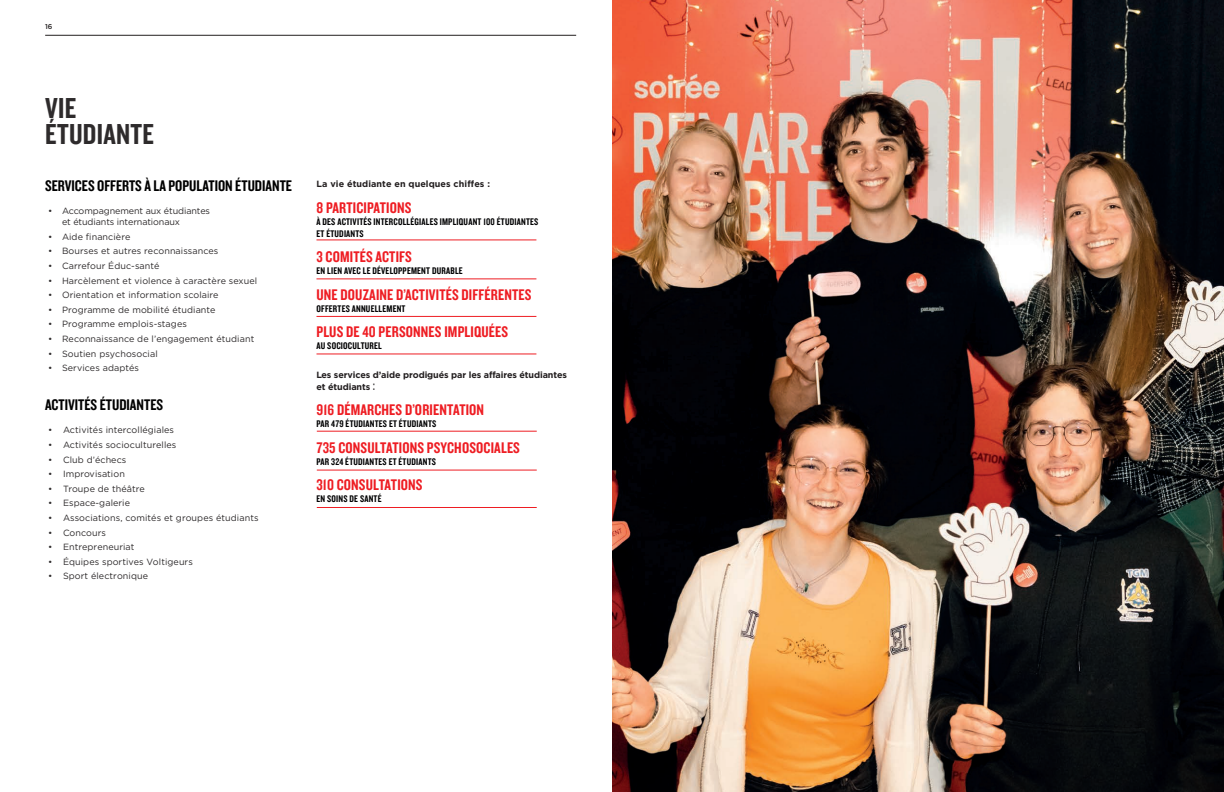
<style>
.page{position:relative;width:1224px;height:792px;background:#fff}
.page>*{position:absolute;margin:0;border:0;box-sizing:border-box;transform-origin:0 0}
.Titre{font:30px/26px "Knockout HTF49 Liteweight";letter-spacing:.01em;color:#2e2b2c}
.texte_courant{font:16px "Knockout HTF49 Liteweight";letter-spacing:.01em;color:#ee1d23}
.sous-titre{font:16px "Knockout HTF49 Liteweight";color:#000001}
.texte_courant-2{font:10px/12px "Knockout HTF49 Liteweight";letter-spacing:.02em;color:#000002}
.t1{font:9px "Gotham HTF";letter-spacing:.01em;color:#2e2b2c}
.texte_courant-3{font:700 9px/12px "Gotham HTF";letter-spacing:-.01em;color:#231f20}
.t2{font:9px/11px "Gotham HTF";letter-spacing:-.01em;color:#2e2b2c}
.texte_courant-4{font:700 9px "Gotham HTF";letter-spacing:.01em;color:#231f20}
.t3{font:500 7px "Gotham HTF";color:#231f20}
.s1{font-family:"Knockout 28 Junior Feathrwt";font-weight:400;font-size:15px;color:#2e2b2c}
</style>
<div class="page">
<hr style="left:45px;top:35px;width:531px;height:1px;background:#231f20">
<img style="left:612px;top:0;width:612px;height:792px">
<hr style="left:316px;top:239px;width:220px;height:1px;background:#ee1d23">
<hr style="left:316px;top:278px;width:220px;height:1px;background:#ee1d23">
<hr style="left:316px;top:316px;width:220px;height:1px;background:#ee1d23">
<hr style="left:316px;top:353px;width:220px;height:1px;background:#ee1d23">
<hr style="left:317px;top:431px;width:220px;height:1px;background:#ee1d23">
<hr style="left:317px;top:470px;width:220px;height:1px;background:#ee1d23">
<hr style="left:317px;top:507px;width:220px;height:1px;background:#ee1d23">
<p class="t3" style="left:45px;top:23px;width:9px">16</p>
<p class="Titre" style="left:45px;top:96px;width:110px">VIE<br>ÉTUDIANTE</p>
<p class="sous-titre" style="left:45px;top:177px;width:249px">SERVICES OFFERTS À LA POPULATION ÉTUDIANTE</p>
<p class="t2" style="left:62px;top:205px;width:150px;text-indent:-14px">• Accompagnement aux étudiantes et étudiants internationaux</p>
<p class="t1" style="left:48px;top:232px;width:84px">• Aide financière</p>
<p class="t1" style="left:48px;top:246px;width:172px">• Bourses et autres reconnaissances</p>
<p class="t1" style="left:48px;top:261px;width:113px">• Carrefour Éduc-santé</p>
<p class="t1" style="left:48px;top:275px;width:211px">• Harcèlement et violence à caractère sexuel</p>
<p class="t1" style="left:48px;top:290px;width:172px">• Orientation et information scolaire</p>
<p class="t1" style="left:48px;top:305px;width:169px">• Programme de mobilité étudiante</p>
<p class="t1" style="left:48px;top:319px;width:140px">• Programme emplois-stages</p>
<p class="t1" style="left:48px;top:334px;width:208px">• Reconnaissance de l’engagement étudiant</p>
<p class="t1" style="left:48px;top:348px;width:111px">• Soutien psychosocial</p>
<p class="t1" style="left:48px;top:363px;width:93px">• Services adaptés</p>
<p class="sous-titre" style="left:45px;top:396px;width:120px">ACTIVITÉS ÉTUDIANTES</p>
<p class="t1" style="left:48px;top:425px;width:128px">• Activités intercollégiales</p>
<p class="t1" style="left:48px;top:440px;width:130px">• Activités socioculturelles</p>
<p class="t1" style="left:48px;top:454px;width:80px">• Club d’échecs</p>
<p class="t1" style="left:48px;top:469px;width:78px">• Improvisation</p>
<p class="t1" style="left:48px;top:484px;width:98px">• Troupe de théâtre</p>
<p class="t1" style="left:48px;top:498px;width:84px">• Espace-galerie</p>
<p class="t1" style="left:48px;top:513px;width:212px">• Associations, comités et groupes étudiants</p>
<p class="t1" style="left:48px;top:527px;width:60px">• Concours</p>
<p class="t1" style="left:48px;top:542px;width:88px">• Entrepreneuriat</p>
<p class="t1" style="left:48px;top:557px;width:146px">• Équipes sportives Voltigeurs</p>
<p class="t1" style="left:48px;top:571px;width:102px">• Sport électronique</p>
<p class="texte_courant-4" style="left:316px;top:179px;width:175px">La vie étudiante en quelques chiffes :</p>
<p class="texte_courant" style="left:316px;top:199px;width:96px">8 PARTICIPATIONS</p>
<p class="texte_courant-2" style="left:316px;top:216px;width:223px">À DES ACTIVITÉS INTERCOLLÉGIALES IMPLIQUANT 100 ÉTUDIANTES<br>ET ÉTUDIANTS</p>
<p class="texte_courant" style="left:316px;top:249px;width:97px">3 COMITÉS ACTIFS</p>
<p class="texte_courant-2" style="left:316px;top:265px;width:148px">EN LIEN AVEC LE DÉVELOPPEMENT DURABLE</p>
<p class="texte_courant" style="left:316px;top:286px;width:216px">UNE DOUZAINE D’ACTIVITÉS DIFFÉRENTES</p>
<p class="texte_courant-2" style="left:316px;top:303px;width:91px">OFFERTES ANNUELLEMENT</p>
<p class="texte_courant" style="left:316px;top:324px;width:193px">PLUS DE 40 PERSONNES IMPLIQUÉES</p>
<p class="texte_courant-2" style="left:316px;top:340px;width:67px">AU SOCIOCULTUREL</p>
<p class="texte_courant-3" style="left:316px;top:369px;width:252px">Les services d’aide prodigués par les affaires étudiantes et étudiants <span class="s1">:</span></p>
<p class="texte_courant" style="left:316px;top:402px;width:169px">916 DÉMARCHES D’ORIENTATION</p>
<p class="texte_courant-2" style="left:316px;top:418px;width:121px">PAR 479 ÉTUDIANTES ET ÉTUDIANTS</p>
<p class="texte_courant" style="left:316px;top:440px;width:205px">735 CONSULTATIONS PSYCHOSOCIALES</p>
<p class="texte_courant-2" style="left:316px;top:456px;width:121px">PAR 324 ÉTUDIANTES ET ÉTUDIANTS</p>
<p class="texte_courant" style="left:316px;top:477px;width:108px">310 CONSULTATIONS</p>
<p class="texte_courant-2" style="left:316px;top:493px;width:67px">EN SOINS DE SANTÉ</p>
</div>
